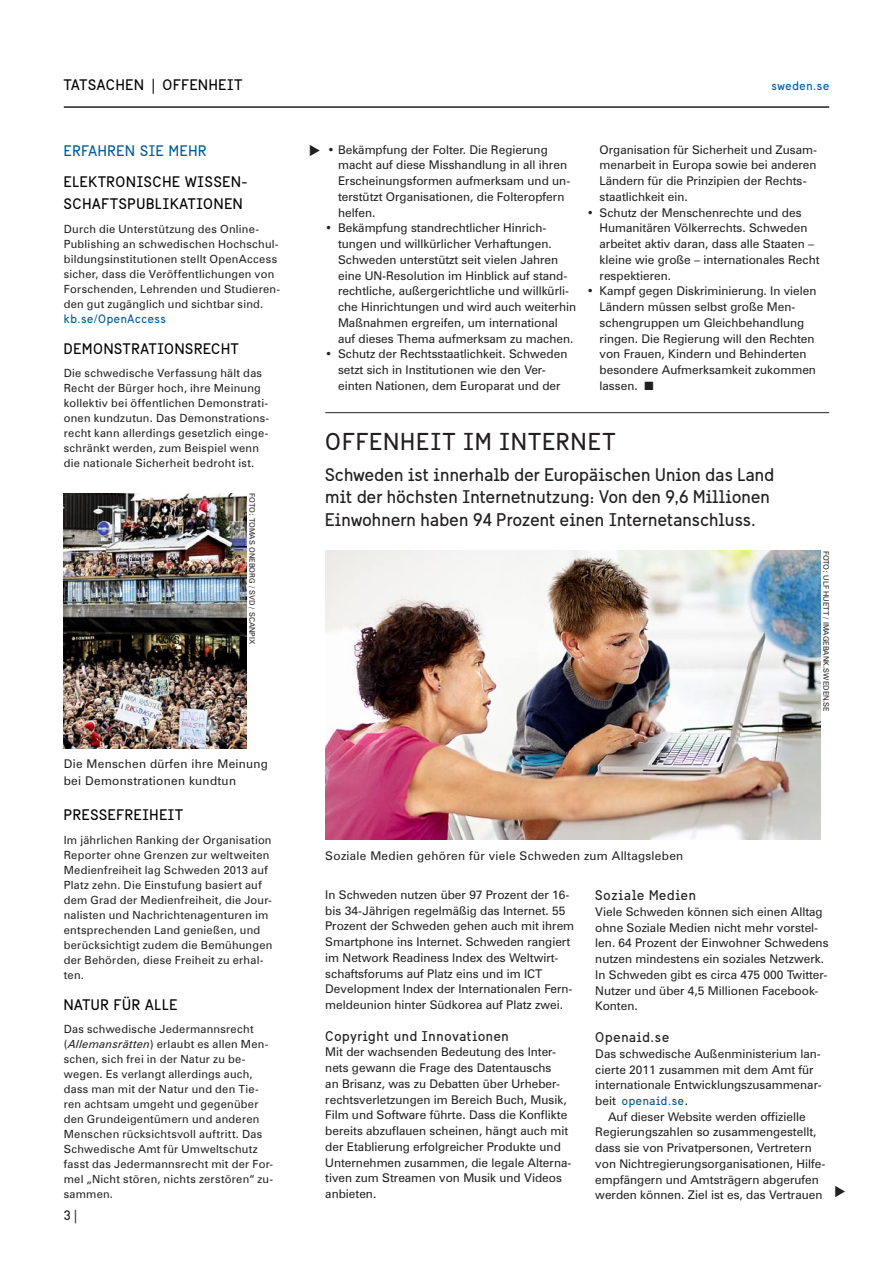
<style>
.page{position:relative;width:893px;height:1263px;background:#fff}
.page>*{position:absolute;margin:0;border:0;box-sizing:border-box;transform-origin:0 0}
.t1{font:24px "Sweden Sans";color:#231f20}
.t2{font:18px/22.5px "Sweden Sans";letter-spacing:.01em;color:#231f20}
.t3{font:15px "Sweden Sans";letter-spacing:.05em;color:#000}
.t4{font:15px "Sweden Sans";letter-spacing:.05em;color:#005b97}
.t5{font:13.8px "Sweden Sans";letter-spacing:.05em;color:#231f20}
.t6{font:13.5px "Sweden Sans";color:#231f20}
.t7{font:12px/15.8px "Zurich BT";color:#231f20}
.t8{font:12px/16.5px "Zurich BT";letter-spacing:.025em;color:#231f20}
.t9{font:12px "Sweden Sans";letter-spacing:.05em;color:#005b97}
.t10{font:11.25px/15px "Zurich BT";letter-spacing:.02em;color:#231f20}
.t11{font:7.5px "Zurich BT";color:#231f20}
.s1{font-style:italic}
.s2{font-family:"Zurich BT";color:#231f20}
</style>
<div class="page">
<hr style="left:64px;top:106px;width:765px;height:2px;background:#231f20">
<img style="left:64px;top:493px;width:183px;height:255px">
<img style="left:325px;top:551px;width:496px;height:289px">
<hr style="left:325px;top:412px;width:504px;height:1px;background:#231f20">
<p class="t3" style="left:64px;top:76px;width:177px">Tatsachen | Offenheit</p>
<p class="t4" style="left:64px;top:142px;width:141px">Erfahren sie mehr</p>
<p class="t3" style="left:64px;top:173px;width:73px">ELEKTRONISCHE</p>
<p class="t3" style="left:185px;top:173px;width:22px">WISSEN</p>
<p class="t3" style="left:242px;top:173px;width:8px">-</p>
<p class="t3" style="left:64px;top:195px;width:10px">SCHAF</p>
<p class="t3" style="left:110px;top:195px;width:114px">TSPUBLIKATIONEN</p>
<p class="t10" style="left:64px;top:221px;width:218px">Durch die Unterstützung des Online-Publishing an schwedischen Hochschul&shy;bildungsinstitutionen stellt OpenAccess sicher, dass die Veröffentlichungen von Forschenden, Lehrenden und Studieren&shy;den gut zugänglich und sichtbar sind.</p>
<p class="t9" style="left:64px;top:311px;width:104px">kb.se/OpenAccess</p>
<p class="t3" style="left:64px;top:340px;width:149px">DEMONSTRATIONSRECH</p>
<p class="t3" style="left:231px;top:340px;width:9px">T</p>
<p class="t10" style="left:64px;top:366px;width:207px">Die schwedische Verfassung hält das Recht der Bürger hoch, ihre Meinung kollektiv bei öffentlichen Demonstrati&shy;onen kundzutun. Das Demonstrations&shy;recht kann allerdings gesetzlich einge&shy;schränkt werden, zum Beispiel wenn die nationale Sicherheit bedroht ist.</p>
<p class="t11" style="left:257px;top:493px;width:152px;rotate:90deg">Foto: Tomas Oneborg / SvD / SCANPIX</p>
<p class="t8" style="left:64px;top:755px;width:206px">Die Menschen dürfen ihre Meinung bei Demonstrationen kundtun</p>
<p class="t3" style="left:64px;top:806px;width:28px">PRESSEF</p>
<p class="t3" style="left:125px;top:806px;width:18px">REIHEI</p>
<p class="t3" style="left:175px;top:806px;width:9px">T</p>
<p class="t10" style="left:64px;top:832px;width:210px">Im jährlichen Ranking der Organisation Reporter ohne Grenzen zur weltweiten Medienfreiheit lag Schweden 2013 auf Platz zehn. Die Einstufung basiert auf dem Grad der Medienfreiheit, die Jour&shy;nalisten und Nachrichtenagenturen im entsprechenden Land genießen, und berücksichtigt zudem die Bemühungen der Behörden, diese Freiheit zu erhal&shy;ten.</p>
<p class="t3" style="left:64px;top:995px;width:91px">NATUR FÜR ALLE</p>
<p class="t10" style="left:64px;top:1022px;width:211px">Das schwedische Jedermannsrecht (<span class="s1">Allemansrätten</span>) erlaubt es allen Men&shy;schen, sich frei in der Natur zu be&shy;wegen. Es verlangt allerdings auch, dass man mit der Natur und den Tie&shy;ren achtsam umgeht und gegenüber den Grundeigentümern und anderen Menschen rücksichtsvoll auftritt. Das Schwedische Amt für Umweltschutz fasst das Jedermannsrecht mit der For&shy;mel „Nicht stören, nichts zerstören“ zu&shy;sammen.</p>
<p class="t6" style="left:64px;top:1207px;width:15px">3 |</p>
<p class="t9" style="left:771px;top:78px;width:59px">sweden.se</p>
<p class="t7" style="left:338px;top:141px;width:234px;text-indent:-11px">• Bekämpfung der Folter. Die Regierung macht auf diese Misshandlung in all ihren Erscheinungsformen aufmerksam und un&shy;terstützt Organisationen, die Folteropfern helfen.</p>
<p class="t7" style="left:338px;top:220px;width:240px;text-indent:-13px">• Bekämpfung standrechtlicher Hinrich&shy;tungen und willkürlicher Verhaftungen.<br>Schweden unterstützt seit vielen Jahren eine UN-Resolution im Hinblick auf stand&shy;rechtliche, außergerichtliche und willkürli&shy;che Hinrichtungen und wird auch weiterhin Maßnahmen ergreifen, um international auf dieses Thema aufmerksam zu machen.</p>
<p class="t7" style="left:338px;top:346px;width:231px;text-indent:-13px">• Schutz der Rechtsstaatlichkeit. Schweden setzt sich in Institutionen wie den Ver&shy;einten Nationen, dem Europarat und der</p>
<p class="t7" style="left:600px;top:141px;width:219px">Organisation für Sicherheit und Zusam&shy;menarbeit in Europa sowie bei anderen Ländern für die Prinzipien der Rechts&shy;staatlichkeit ein.</p>
<p class="t7" style="left:600px;top:204px;width:222px;text-indent:-13px">• Schutz der Menschenrechte und des Humanitären Völkerrechts. Schweden arbeitet aktiv daran, dass alle Staaten – kleine wie große – internationales Recht respektieren.</p>
<p class="t7" style="left:600px;top:283px;width:218px;text-indent:-13px">• Kampf gegen Diskriminierung. In vielen Ländern müssen selbst große Men&shy;schengruppen um Gleichbehandlung ringen. Die Regierung will den Rechten von Frauen, Kindern und Behinderten besondere Aufmerksamkeit zukommen lassen. ■</p>
<h1 class="t1" style="left:325px;top:427px;width:32px">OFFENHEI</h1>
<h1 class="t1" style="left:443px;top:427px;width:174px">T IM INTERNET</h1>
<h2 class="t2" style="left:325px;top:463px;width:450px">Schweden ist innerhalb der Europäischen Union das Land mit der höchsten Internetnutzung: Von den 9,6 Millionen<br>Einwohnern haben 94 Prozent einen Internetanschluss.</h2>
<p class="t11" style="left:831px;top:551px;width:162px;rotate:90deg">Foto: Ulf Huett / imagebank.sweden.se</p>
<p class="t8" style="left:325px;top:847px;width:360px">Soziale Medien gehören für viele Schweden zum Alltagsleben</p>
<p class="t7" style="left:325px;top:887px;width:250px">In Schweden nutzen über 97 Prozent der 16- bis 34-Jährigen regelmäßig das Internet. 55<br>Prozent der Schweden gehen auch mit ihrem Smartphone ins Internet. Schweden rangiert im Network Readiness Index des Weltwirt&shy;schaftsforums auf Platz eins und im ICT Development Index der Internationalen Fern&shy;meldeunion hinter Südkorea auf Platz zwei.</p>
<p class="t5" style="left:325px;top:1027px;width:185px">Copyright und Innovationen</p>
<p class="t7" style="left:325px;top:1044px;width:248px">Mit der wachsenden Bedeutung des Inter&shy;nets gewann die Frage des Datentauschs<br>an Brisanz, was zu Debatten über Urheber&shy;rechtsverletzungen im Bereich Buch, Musik, Film und Software führte. Dass die Konflikte bereits abzuflauen scheinen, hängt auch mit der Etablierung erfolgreicher Produkte und Unternehmen zusammen, die legale Alterna&shy;tiven zum Streamen von Musik und Videos anbieten.</p>
<p class="t5" style="left:595px;top:887px;width:102px">Soziale Medien</p>
<p class="t7" style="left:595px;top:904px;width:235px">Viele Schweden können sich einen Alltag ohne Soziale Medien nicht mehr vorstel&shy;len. 64 Prozent der Einwohner Schwedens nutzen mindestens ein soziales Netzwerk.<br>In Schweden gibt es circa 475 000 Twitter-Nutzer und über 4,5 Millionen Facebook-Konten.</p>
<p class="t5" style="left:595px;top:1029px;width:75px">Openaid.se</p>
<p class="t7" style="left:595px;top:1045px;width:228px">Das schwedische Außenministerium lan&shy;cierte 2011 zusammen mit dem Amt für internationale Entwicklungszusammenar-</p>
<p class="t9" style="left:595px;top:1093px;width:94px"><span class="s2">beit</span> openaid.se<span class="s2">.</span></p>
<p class="t7" style="left:595px;top:1108px;width:232px;text-indent:13px">Auf dieser Website werden offizielle Regierungszahlen so zusammengestellt, dass sie von Privatpersonen, Vertretern von Nichtregierungsorganisationen, Hilfe&shy;empfängern und Amtsträgern abgerufen werden können. Ziel ist es, das Vertrauen</p>
</div>
